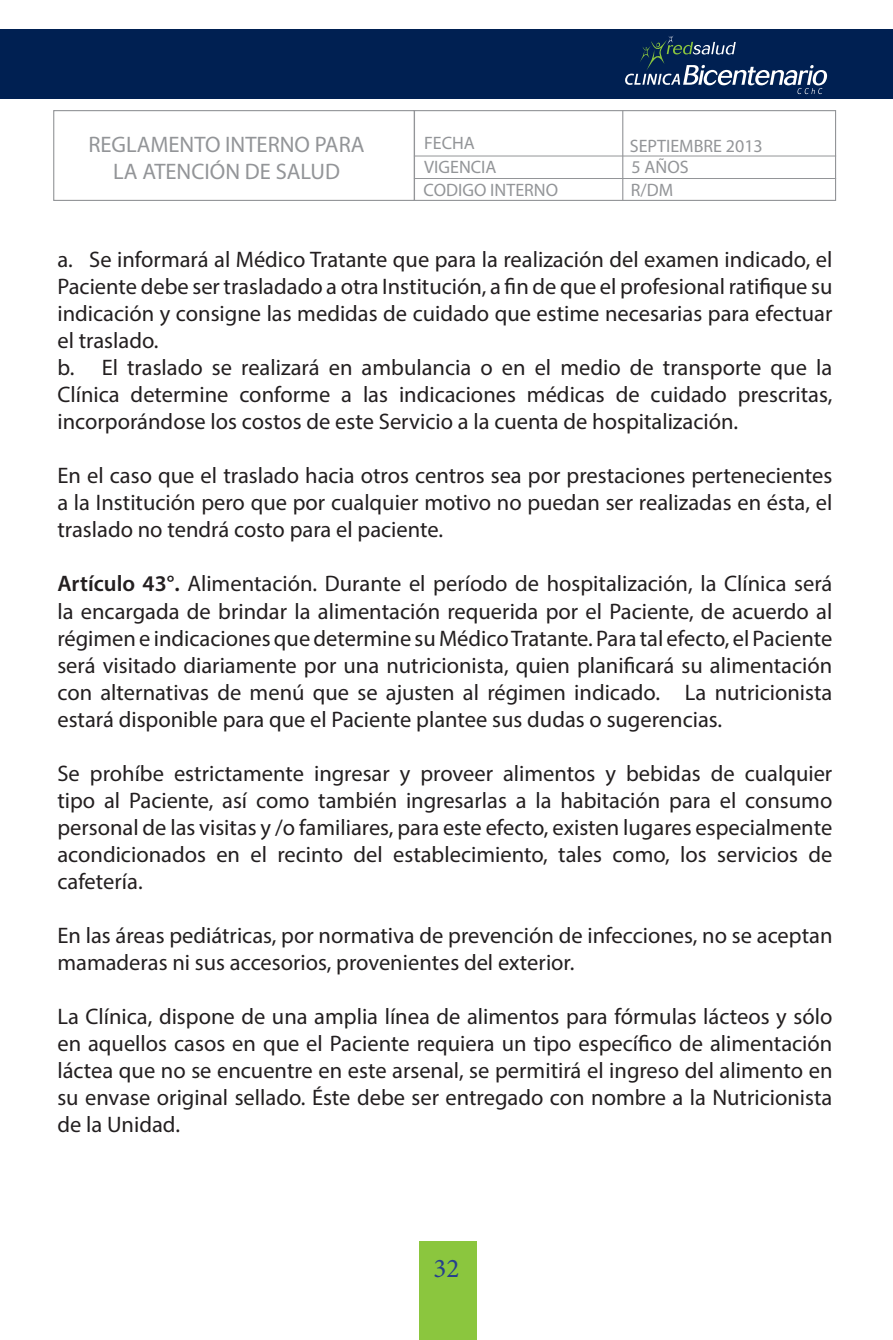
<style>
.page{position:relative;width:893px;height:1340px;background:#fff}
.page>*{position:absolute;margin:0;border:0;box-sizing:border-box;transform-origin:0 0}
.t1{font:27px "Minion Pro";color:#253f8e}
.t2{font:22.5px/27px "Myriad Pro";color:#231f20;text-align:justify}
.t3{font:22.5px/27px "Myriad Pro";color:#939598;text-align:center}
.t4{font:18px/22.3px "Myriad Pro";color:#939598}
.s1{font-weight:600}
</style>
<div class="page">
<div style="left:419px;top:1241px;width:58px;height:98px;background:#8bc63e"></div>
<div style="left:53px;top:110px;width:362px;height:91px;border:1px solid #939598"></div>
<div style="left:414px;top:110px;width:422px;height:91px;border:1px solid #939598"></div>
<hr style="left:622px;top:110px;width:1px;height:90px;background:#939598">
<hr style="left:414px;top:178px;width:422px;height:1px;background:#939598">
<hr style="left:414px;top:156px;width:422px;height:1px;background:#939598">
<div style="left:0;top:29px;width:893px;height:70px;background:#002052"></div>
<svg style="left:625px;top:35px;width:202px;height:59px"></svg>
<p class="t3" style="left:88px;top:130px;width:278px">REGLAMENTO INTERNO PARA<br>LA ATENCIÓN DE SALUD</p>
<p class="t4" style="left:424px;top:131px;width:52px">FECHA</p>
<p class="t4" style="left:424px;top:179px;width:136px">CODIGO INTERNO</p>
<p class="t4" style="left:424px;top:155px;width:74px">VIGENCIA</p>
<p class="t4" style="left:630px;top:134px;width:134px">SEPTIEMBRE 2013<br>5 AÑOS<br>R/DM</p>
<p class="t2" style="left:57px;top:246px;width:776px;text-align:left">a. Se informará al Médico Tratante que para la realización del examen indicado, el Paciente debe ser trasladado a otra Institución, a fin de que el profesional ratifique su indicación y consigne las medidas de cuidado que estime necesarias para efectuar el traslado.<br>b. El traslado se realizará en ambulancia o en el medio de transporte que la Clínica determine conforme a las indicaciones médicas de cuidado prescritas, incorporándose los costos de este Servicio a la cuenta de hospitalización.</p>
<p class="t2" style="left:57px;top:462px;width:776px">En el caso que el traslado hacia otros centros sea por prestaciones pertenecientes a la Institución pero que por cualquier motivo no puedan ser realizadas en ésta, el traslado no tendrá costo para el paciente.</p>
<p class="t2" style="left:57px;top:570px;width:776px"><span class="s1">Artículo 43°.</span> Alimentación. Durante el período de hospitalización, la Clínica será la encargada de brindar la alimentación requerida por el Paciente, de acuerdo al régimen e indicaciones que determine su Médico Tratante. Para tal efecto, el Paciente será visitado diariamente por una nutricionista, quien planificará su alimentación con alternativas de menú que se ajusten al régimen indicado. La nutricionista estará disponible para que el Paciente plantee sus dudas o sugerencias.</p>
<p class="t2" style="left:57px;top:759px;width:776px">Se prohíbe estrictamente ingresar y proveer alimentos y bebidas de cualquier tipo al Paciente, así como también ingresarlas a la habitación para el consumo personal de las visitas y /o familiares, para este efecto, existen lugares especialmente acondicionados en el recinto del establecimiento, tales como, los servicios de cafetería.</p>
<p class="t2" style="left:57px;top:921px;width:777px">En las áreas pediátricas, por normativa de prevención de infecciones, no se aceptan mamaderas ni sus accesorios, provenientes del exterior.</p>
<p class="t2" style="left:57px;top:1002px;width:777px">La Clínica, dispone de una amplia línea de alimentos para fórmulas lácteos y sólo en aquellos casos en que el Paciente requiera un tipo específico de alimentación láctea que no se encuentre en este arsenal, se permitirá el ingreso del alimento en su envase original sellado. Éste debe ser entregado con nombre a la Nutricionista de la Unidad.</p>
<p class="t1" style="left:433px;top:1249px;width:27px">32</p>
</div>
